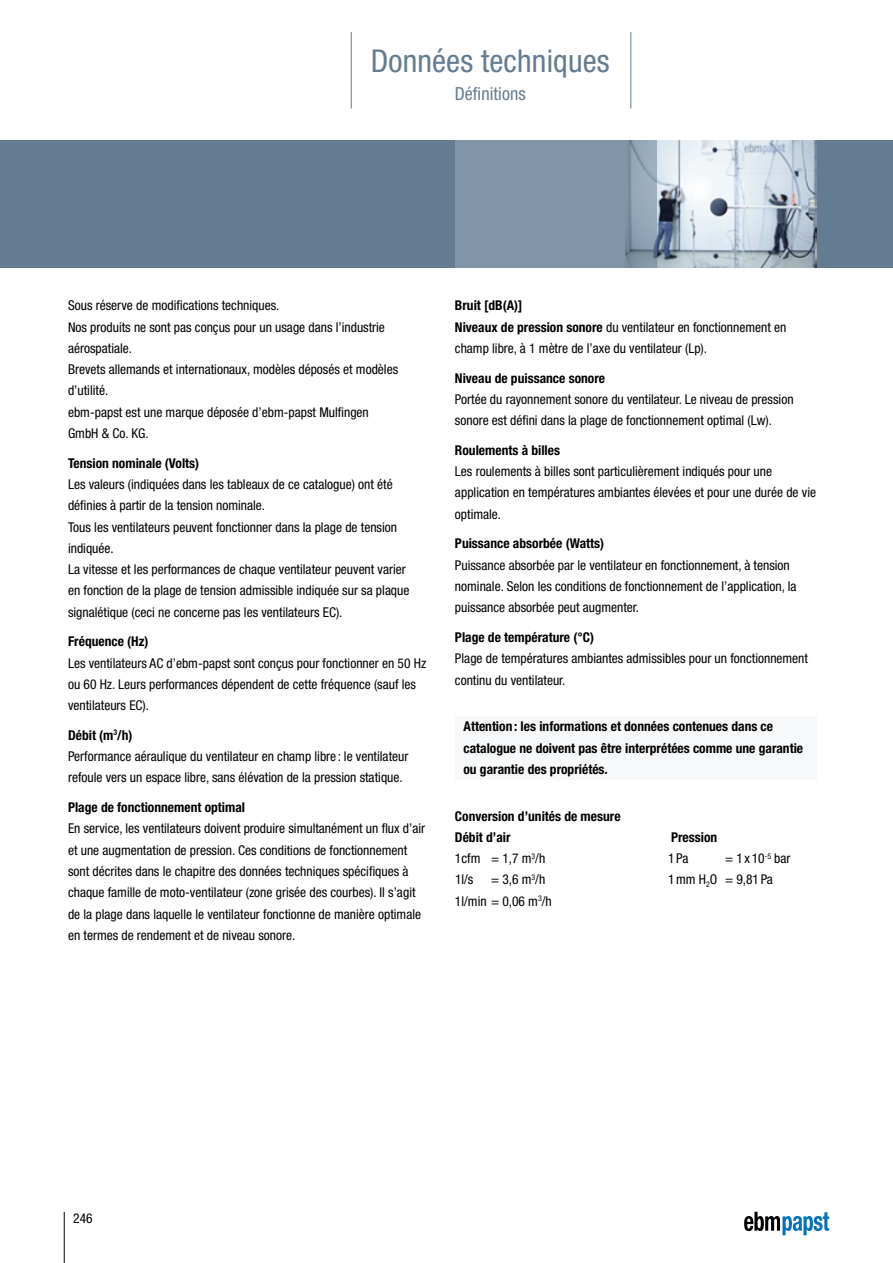
<style>
.page{position:relative;width:893px;height:1263px;background:#fff}
.page>*{position:absolute;margin:0;border:0;box-sizing:border-box;transform-origin:0 0}
.t1{font:condensed 31.5px "Helvetica Neue";letter-spacing:.005em;color:#647c91}
.t2{font:condensed 18px "Helvetica Neue";letter-spacing:.005em;color:#647c91}
.t3{font:condensed 13.5px/21.3px "Helvetica Neue LT";color:#000}
.t4{font:700 condensed 13.5px/21.3px "Helvetica Neue LT";color:#000}
.s1{font-weight:700}
</style>
<div class="page">
<svg style="left:744px;top:1212px;width:85px;height:23px"></svg>
<hr style="left:64px;top:1212px;width:1px;height:51px;background:#000">
<div style="left:455px;top:716px;width:361px;height:64px;background:#f6f8fa"></div>
<div style="left:0;top:140px;width:893px;height:128px;background:#647c91"></div>
<div style="left:455px;top:140px;width:170px;height:128px;background:#8095a8"></div>
<img style="left:657px;top:140px;width:159px;height:128px">
<svg style="left:625px;top:140px;width:32px;height:128px;background:#8b9eaf"></svg>
<hr style="left:351px;top:32px;width:1px;height:76px;background:#647c91">
<hr style="left:630px;top:32px;width:1px;height:76px;background:#647c91">
<h1 class="t1" style="left:371px;top:42px;width:240px">Données techniques</h1>
<h2 class="t2" style="left:455px;top:83px;width:73px">Définitions</h2>
<p class="t3" style="left:68px;top:295px;width:332px">Sous réserve de modifications techniques.<br>Nos produits ne sont pas conçus pour un usage dans l’industrie aérospatiale.<br>Brevets allemands et internationaux, modèles déposés et modèles d’utilité.<br>ebm-papst est une marque déposée d’ebm-papst Mulfingen GmbH &amp; Co. KG.</p>
<p class="t4" style="left:68px;top:452px;width:133px">Tension nominale (Volts)</p>
<p class="t3" style="left:68px;top:473px;width:343px">Les valeurs (indiquées dans les tableaux de ce catalogue) ont été définies à partir de la tension nominale.<br>Tous les ventilateurs peuvent fonctionner dans la plage de tension indiquée.<br>La vitesse et les performances de chaque ventilateur peuvent varier en fonction de la plage de tension admissible indiquée sur sa plaque signalétique (ceci ne concerne pas les ventilateurs EC).</p>
<p class="t4" style="left:68px;top:631px;width:82px">Fréquence (Hz)</p>
<p class="t3" style="left:68px;top:652px;width:360px">Les ventilateurs AC d’ebm-papst sont conçus pour fonctionner en 50 Hz ou 60 Hz. Leurs performances dépendent de cette fréquence (sauf les ventilateurs EC).</p>
<p class="t3" style="left:68px;top:724px;width:342px"><span class="s1">Débit (m</span><sup>3</sup><span class="s1">/h)<br></span>Performance aéraulique du ventilateur en champ libre : le ventilateur refoule vers un espace libre, sans élévation de la pression statique.</p>
<p class="t4" style="left:68px;top:796px;width:179px">Plage de fonctionnement optimal</p>
<p class="t3" style="left:68px;top:818px;width:359px">En service, les ventilateurs doivent produire simultanément un flux d’air et une augmentation de pression. Ces conditions de fonctionnement sont décrites dans le chapitre des données techniques spécifiques à chaque famille de moto-ventilateur (zone grisée des courbes). Il s’agit de la plage dans laquelle le ventilateur fonctionne de manière optimale en termes de rendement et de niveau sonore.</p>
<p class="t3" style="left:455px;top:295px;width:333px"><span class="s1">Bruit [dB(A)]<br>Niveaux de pression sonore</span> du ventilateur en fonctionnement en champ libre, à 1 mètre de l’axe du ventilateur (Lp).</p>
<p class="t4" style="left:455px;top:367px;width:152px">Niveau de puissance sonore</p>
<p class="t3" style="left:455px;top:388px;width:340px">Portée du rayonnement sonore du ventilateur. Le niveau de pression sonore est défini dans la plage de fonctionnement optimal (Lw).</p>
<p class="t4" style="left:455px;top:439px;width:107px">Roulements à billes</p>
<p class="t3" style="left:455px;top:461px;width:363px">Les roulements à billes sont particulièrement indiqués pour une application en températures ambiantes élevées et pour une durée de vie optimale.</p>
<p class="t4" style="left:455px;top:533px;width:151px">Puissance absorbée (Watts)</p>
<p class="t3" style="left:455px;top:554px;width:343px">Puissance absorbée par le ventilateur en fonctionnement, à tension nominale. Selon les conditions de fonctionnement de l’application, la puissance absorbée peut augmenter.</p>
<p class="t4" style="left:455px;top:626px;width:141px">Plage de température (°C)</p>
<p class="t3" style="left:455px;top:648px;width:355px">Plage de températures ambiantes admissibles pour un fonctionnement continu du ventilateur.</p>
<p class="t4" style="left:463px;top:716px;width:341px">Attention : les informations et données contenues dans ce catalogue ne doivent pas être interprétées comme une garantie ou garantie des propriétés.</p>
<p class="t4" style="left:455px;top:805px;width:167px">Conversion d’unités de mesure<br>Débit d’air</p>
<p class="t4" style="left:671px;top:826px;width:48px">Pression</p>
<p class="t3" style="left:455px;top:848px;width:92px">1cfm = 1,7 m<sup>3</sup>/h</p>
<p class="t3" style="left:668px;top:848px;width:22px">1Pa</p>
<p class="t3" style="left:725px;top:848px;width:67px">= 1 x 10<sup>-5</sup> bar</p>
<p class="t3" style="left:455px;top:869px;width:20px">1l/s</p>
<p class="t3" style="left:491px;top:869px;width:56px">= 3,6 m<sup>3</sup>/h</p>
<p class="t3" style="left:668px;top:869px;width:106px">1mm H<sub>2</sub>O = 9,81 Pa</p>
<p class="t3" style="left:455px;top:890px;width:98px">1l/min = 0,06 m<sup>3</sup>/h</p>
<p class="t3" style="left:73px;top:1207px;width:21px">246</p>
</div>
